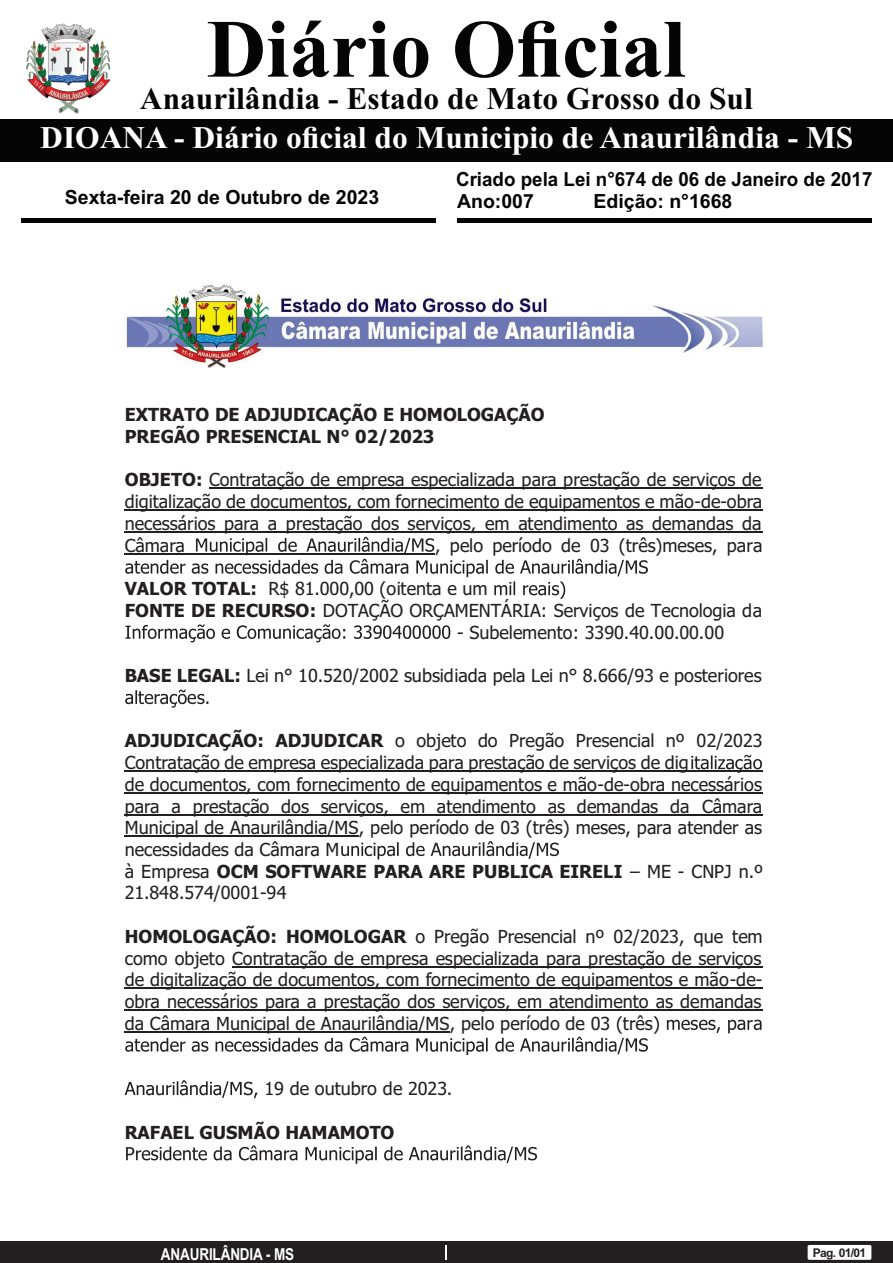
<style>
.page{position:relative;width:893px;height:1263px;background:#fff}
.page>*{position:absolute;margin:0;border:0;box-sizing:border-box;transform-origin:0 0}
.t1{font:700 82.5px "Times New Roman";color:#040504}
.t2{font:700 31.5px "Times New Roman";color:#fff}
.t3{font:700 31.5px "Times New Roman";color:#040504}
.t4{font:700 19.5px/21.8px "Arial";color:#040504;scale:.96 1}
.t5{font:700 19.5px "Arial";color:#040504}
.t6{font:18px/21.8px "Tahoma";color:#231f20;text-align:justify}
.t7{font:700 18px/21.9px "Tahoma";color:#231f20}
.t8{font:700 16.5px "Arial Narrow";letter-spacing:-.01em;color:#fff}
.t9{font:700 12px "Arial";letter-spacing:-.055em;color:#231f20}
.s1{font-weight:700}
</style>
<div class="page">
<div style="left:0;top:1242px;width:893px;height:21px;background:#231f20"></div>
<svg style="left:446px;top:1245px;width:1px;height:15px"></svg>
<div style="left:808px;top:1245px;width:63px;height:15px;background:#fff;border-radius:2px"></div>
<div style="left:0;top:119px;width:893px;height:42px;background:#040504"></div>
<hr style="left:21px;top:218px;width:415px;height:4px;background:#040504">
<hr style="left:457px;top:218px;width:415px;height:4px;background:#040504">
<img style="left:26px;top:23px;width:85px;height:91px">
<img style="left:126px;top:284px;width:636px;height:83px">
<hr style="left:209px;top:488px;width:554px;height:1px;background:#231f20">
<hr style="left:125px;top:510px;width:638px;height:1px;background:#231f20">
<hr style="left:125px;top:531px;width:638px;height:1px;background:#231f20">
<svg style="left:125px;top:537px;width:523px;height:62px"></svg>
<svg style="left:126px;top:624px;width:324px;height:18px"></svg>
<svg style="left:125px;top:689px;width:83px;height:19px"></svg>
<svg style="left:691px;top:755px;width:71px;height:18px"></svg>
<hr style="left:125px;top:770px;width:638px;height:2px;background:#231f20">
<hr style="left:125px;top:792px;width:638px;height:1px;background:#231f20">
<hr style="left:125px;top:814px;width:638px;height:1px;background:#231f20">
<hr style="left:125px;top:836px;width:234px;height:1px;background:#231f20">
<svg style="left:341px;top:841px;width:218px;height:18px"></svg>
<hr style="left:232px;top:966px;width:531px;height:1px;background:#231f20">
<hr style="left:125px;top:988px;width:638px;height:1px;background:#231f20">
<hr style="left:125px;top:1010px;width:638px;height:1px;background:#231f20">
<svg style="left:667px;top:1020px;width:94px;height:13px"></svg>
<hr style="left:125px;top:1031px;width:325px;height:1px;background:#231f20">
<svg style="left:125px;top:1037px;width:523px;height:18px"></svg>
<svg style="left:125px;top:1080px;width:148px;height:18px"></svg>
<svg style="left:126px;top:1145px;width:411px;height:19px"></svg>
<h1 class="t1" style="left:207px;top:21px;width:480px">Diário Oficial</h1>
<h2 class="t3" style="left:140px;top:88px;width:614px">Anaurilândia - Estado de Mato Grosso do Sul</h2>
<h2 class="t2" style="left:40px;top:126px;width:814px">DIOANA - Diário oficial do Municipio de Anaurilândia - MS</h2>
<p class="t5" style="left:65px;top:190px;width:316px">Sexta-feira 20 de Outubro de 2023</p>
<p class="t4" style="left:456px;top:170px;width:435px">Criado pela Lei n°674 de 06 de Janeiro de 2017<br>Ano:007</p>
<p class="t5" style="left:593px;top:193px;width:140px">Edição: n°1668</p>
<p class="t7" style="left:125px;top:405px;width:421px">EXTRATO DE ADJUDICAÇÃO E HOMOLOGAÇÃO<br>PREGÃO PRESENCIAL N° 02/2023</p>
<p class="t6" style="left:125px;top:470px;width:639px"><span class="s1">OBJETO:</span> Contratação de empresa especializada para prestação de serviços de digitalização de documentos, com fornecimento de equipamentos e mão-de-obra necessários para a prestação dos serviços, em atendimento as demandas da Câmara</p>
<p class="t6" style="left:435px;top:536px;width:329px">, pelo período de 03 (três)meses, para</p>
<p class="t6" style="left:125px;top:579px;width:639px"><span class="s1">VALOR TOTAL:</span> R$ 81.000,00 (oitenta e um<br><span class="s1">FONTE DE RECURSO:</span> DOTAÇÃO ORÇAMENTÁRIA: Serviços de Tecnologia da</p>
<p class="t6" style="left:457px;top:623px;width:269px">- Subelemento: 3390.40.00.00.00</p>
<p class="t6" style="left:125px;top:666px;width:639px"><span class="s1">BASE LEGAL:</span> Lei n° 10.520/2002 subsidiada pela Lei n° 8.666/93 e posteriores</p>
<p class="t6" style="left:125px;top:731px;width:640px;text-align:left"><span class="s1">ADJUDICAÇÃO: ADJUDICAR</span> o objeto do Pregão Presencial nº 02/2023<br>Contratação de empresa especializada para prestação de serviços de dig<br>de documentos, com fornecimento de equipamentos e mão-de-obra necessários para a prestação dos serviços, em atendimento as demandas da Câmara Municipal de Anaurilândia/MS, pelo período de 03 (três) meses, para atender as necessidades da Câmara M<br>à Empresa <span class="s1">OCM SOFTWARE PARA ARE PUBLICA EIRELI</span> – ME - CNPJ n.º 21.848.574/0001-94</p>
<p class="t6" style="left:125px;top:927px;width:639px"><span class="s1">HOMOLOGAÇÃO: HOMOLOGAR</span> o Pregão Presencial nº 02/2023, que tem como objeto Contratação de empresa especializada para prestação de serviços de digitalização de documentos, com fornecimento de equipamentos e mão-de&shy;obra necessários para a prestação dos serviços, em atendimento as demandas da Câmara Municipal de Anaurilândia/MS, pelo período de 03 (três)</p>
<p class="t6" style="left:274px;top:1079px;width:180px">9 de outubro de 2023.</p>
<p class="t7" style="left:125px;top:1122px;width:271px">RAFAEL GUSMÃO HAMAMOTO</p>
<p class="t8" style="left:161px;top:1248px;width:135px">ANAURILÂNDIA - MS</p>
<p class="t9" style="left:813px;top:1248px;width:55px">Pag. 01/01</p>
</div>
